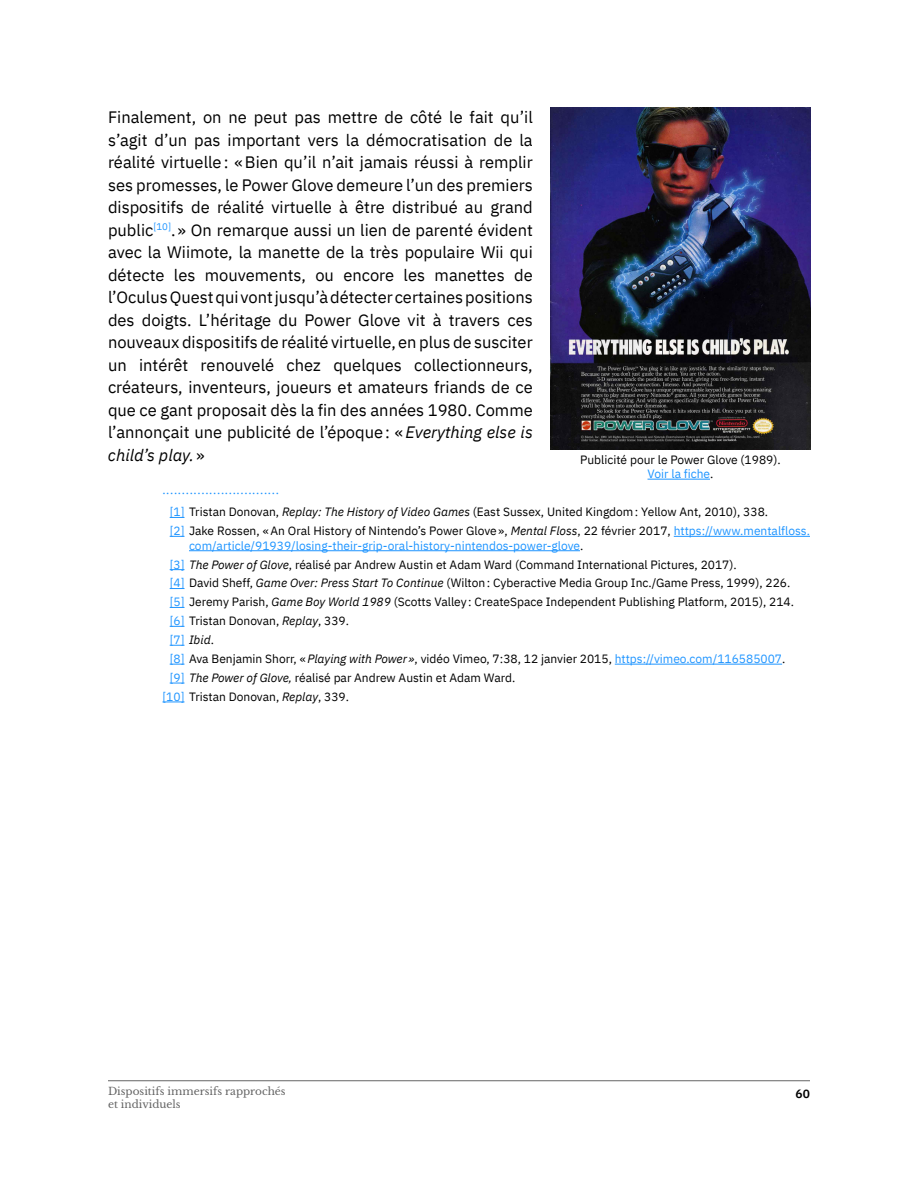
<style>
.page{position:relative;width:918px;height:1188px;background:#fff}
.page>*{position:absolute;margin:0;border:0;box-sizing:border-box;transform-origin:0 0}
.t1{font:16.5px/22.5px "IBM Plex Sans";color:#000;text-align:right}
.t2{font:12px/18.9px "IBM Plex Sans";color:#000}
.t3{font:12px "IBM Plex Sans";color:#1f95ff}
.t4{font:italic 12px "IBM Plex Sans";color:#000}
.t5{font:600 12px "IBM Plex Sans";color:#000}
.t6{font:10.5px/12.6px "Libre Baskerville";color:#646464}
.t7{font:9.6px "IBM Plex Sans";color:#1f95ff}
.s1{font-style:italic}
.s2{color:#1f95ff}
.s3{color:#000}
.s4{font-style:normal;color:#1f95ff}
.s5{font-style:normal}
</style>
<div class="page">
<hr style="left:108px;top:1080px;width:702px;height:1px;background:#646464">
<svg style="left:170px;top:517px;width:15px;height:1px"></svg>
<svg style="left:170px;top:536px;width:15px;height:1px"></svg>
<hr style="left:674px;top:536px;width:136px;height:1px;background:#1f95ff">
<hr style="left:189px;top:550px;width:391px;height:1px;background:#1f95ff">
<svg style="left:170px;top:569px;width:15px;height:1px"></svg>
<svg style="left:170px;top:588px;width:15px;height:1px"></svg>
<svg style="left:170px;top:607px;width:15px;height:1px"></svg>
<svg style="left:170px;top:626px;width:15px;height:1px"></svg>
<svg style="left:170px;top:645px;width:15px;height:1px"></svg>
<svg style="left:170px;top:664px;width:15px;height:1px"></svg>
<hr style="left:615px;top:664px;width:167px;height:1px;background:#1f95ff">
<svg style="left:170px;top:683px;width:15px;height:1px"></svg>
<svg style="left:162px;top:702px;width:23px;height:1px"></svg>
<img style="left:551px;top:108px;width:259px;height:341px">
<hr style="left:648px;top:479px;width:62px;height:1px;background:#1f95ff">
<p class="t1" style="left:108px;top:105px;width:426px">Finalement, on ne peut pas mettre de côté le fait qu i l’ ’s agit ’d un pas important vers la démocratisation de la réalité virtuelle: «Bien qu ’ni l’ ait jamais réussi à remplir ses promesses le, Power Glove demeure ’l un des premiers dispositifs de réalité virtuelle à être distribué au grand .<sup>]</sup> » On remarque aussi un lien de parenté évident</p>
<p class="t7" style="left:153px;top:219px;width:16px">[10</p>
<h1 class="t1" style="left:108px;top:217px;width:47px">public</h1>
<h1 class="t1" style="left:108px;top:240px;width:426px">avec la Wiimote, la manette de la très populaire Wii qui</h1>
<h1 class="t1" style="left:514px;top:262px;width:20px">de</h1>
<h1 class="t1" style="left:108px;top:262px;width:58px">détecte</h1>
<h1 class="t1" style="left:108px;top:285px;width:426px">’l OculusQuestquivontjusqu à’ détectercertainespositions</h1>
<h1 class="t1" style="left:108px;top:307px;width:426px">des doigts ’L. héritage du Power Glove vit à travers ces</h1>
<h1 class="t1" style="left:108px;top:330px;width:426px">nouveauxdispositifsderéalitévirtuelle,enplusdesusciter</h1>
<h1 class="t1" style="left:414px;top:352px;width:120px">collectionneurs,</h1>
<h1 class="t1" style="left:174px;top:262px;width:23px">les</h1>
<h1 class="t1" style="left:404px;top:262px;width:23px">les</h1>
<h1 class="t1" style="left:205px;top:262px;width:103px">mouvements,</h1>
<h1 class="t1" style="left:435px;top:262px;width:72px">manettes</h1>
<h1 class="t1" style="left:315px;top:262px;width:20px">ou</h1>
<h1 class="t1" style="left:343px;top:262px;width:52px">encore</h1>
<h1 class="t1" style="left:139px;top:352px;width:51px">intérêt</h1>
<h1 class="t1" style="left:201px;top:352px;width:75px">renouvelé</h1>
<h1 class="t1" style="left:287px;top:352px;width:36px">chez</h1>
<h1 class="t1" style="left:333px;top:352px;width:70px">quelques</h1>
<h1 class="t1" style="left:108px;top:352px;width:426px;text-align:left">un<br>créateurs, inventeurs, joueurs et amateurs friands de ce que ce gant proposait dès la fin des années 1980. Comme ’l annonçait une publicité de ’l époque «: <span class="s1">Everything else is child s’ play</span> «<span class="s1">.</span></h1>
<p class="t2" style="left:170px;top:483px;width:642px;text-indent:-8px"><span class="s2">······························<br>]1[</span> Tristan Donovan, <span class="s1">Replay: The History of Video Games</span> (East Sussex, United Kingdom: Yellow Ant, 2010 ,( 338.<br><span class="s2">]2[</span> Jake Rossen «, An Oral History of Nintendo s’ Power Glove ,» <span class="s1">Mental Floss</span>, 22 février 2017, <span class="s2">https://www.mentalfloss.</span></p>
<p class="t3" style="left:189px;top:536px;width:396px">com/article/91939/losing-their-grip-oral-history-nintendos-power-glove<span class="s3">.</span></p>
<p class="t2" style="left:170px;top:554px;width:569px"><span class="s2">]3[</span> <span class="s1">The Power of Glove</span>, réalisé par Andrew Austin et Adam Ward (Command International Pictures, 2017 .(</p>
<p class="t2" style="left:170px;top:573px;width:622px"><span class="s2">]4[</span> David Sheff, <span class="s1">Game Over: Press Start To Continue</span> (Wilton: Cyberactive Media Group Inc./Game Press, 1999 ,( 226.</p>
<p class="t2" style="left:170px;top:592px;width:626px"><span class="s2">]5[</span> Jeremy Parish, <span class="s1">Game Boy World 1989</span> (Scotts Valley: CreateSpace Independent Publishing Platform, 2015 ,( 214.</p>
<p class="t2" style="left:170px;top:611px;width:181px"><span class="s2">]6[</span> Tristan Donovan, <span class="s1">Replay</span>, 339.</p>
<p class="t4" style="left:170px;top:631px;width:46px"><span class="s4">]7[</span> Ibid<span class="s5">.</span></p>
<p class="t2" style="left:170px;top:648px;width:617px"><span class="s2">]8[</span> Ava Benjamin Shorr «, <span class="s1">Playing with Power</span> ,<span class="s1">»</span> vidéo Vimeo, 7:38, 12 janvier 2015, <span class="s2">https://vimeo.com/116585007</span>.</p>
<p class="t2" style="left:170px;top:667px;width:347px"><span class="s2">]9[</span> <span class="s1">The Power of Glove,</span> réalisé par Andrew Austin et Adam Ward.</p>
<p class="t2" style="left:163px;top:686px;width:188px"><span class="s2">[10]</span> Tristan Donovan, <span class="s1">Replay</span>, 339.</p>
<p class="t2" style="left:580px;top:451px;width:202px;line-height:14.4px;text-align:center">Publicité pour le Power Glove )1989 .(<br><span class="s2">Voir la fiche</span>.</p>
<p class="t6" style="left:108px;top:1085px;width:179px">Dispositifs immersifs rapprochés et individuels</p>
<p class="t5" style="left:796px;top:1085px;width:16px">60</p>
</div>
